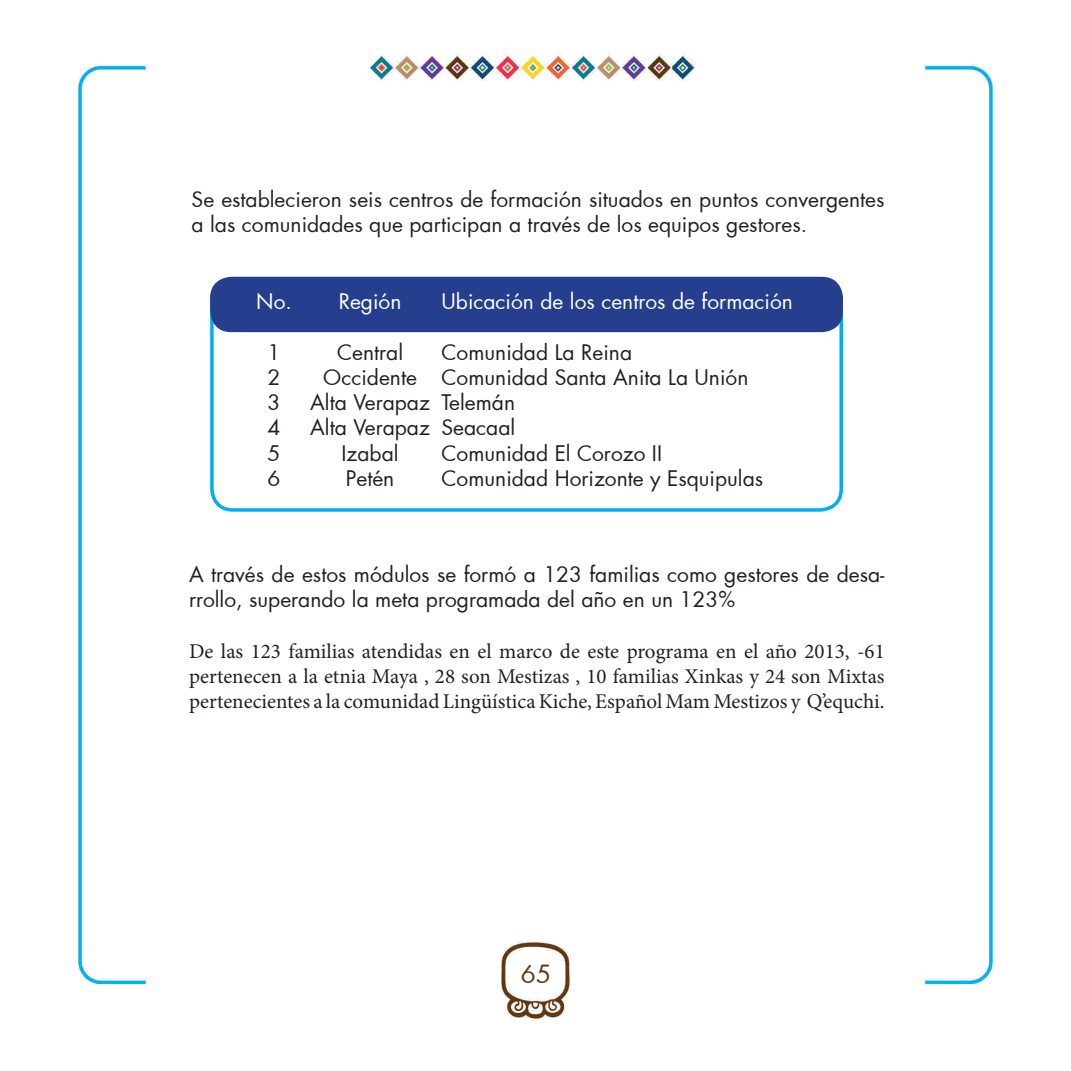
<style>
.page{position:relative;width:1071px;height:1071px;background:#fff}
.page>*{position:absolute;margin:0;border:0;box-sizing:border-box;transform-origin:0 0}
.t1{font:24.5px "Futura";color:#603814}
.t2{font:21px/25.2px "Futura";color:#231f20}
.t3{font:21px/25.2px "Minion Pro";color:#231f20;text-align:justify}
.t4{font:21px "Futura";color:#fff}
</style>
<div class="page">
<img style="left:77px;top:53px;width:918px;height:968px">
<div style="left:210px;top:277px;width:633px;height:235px;border:4px solid #00aeef;border-radius:21px"></div>
<div style="left:210px;top:277px;width:633px;height:55px;background:#253f8e;border-radius:21px"></div>
<p class="t2" style="left:192px;top:186px;width:694px">Se establecieron seis centros de formación situados en puntos convergentes a las comunidades que participan a través de los equipos gestores.</p>
<p class="t4" style="left:256px;top:287px;width:37px">No.</p>
<p class="t2" style="left:268px;top:339px;width:14px">1</p>
<p class="t2" style="left:268px;top:364px;width:14px">2</p>
<p class="t2" style="left:268px;top:390px;width:14px">3</p>
<p class="t2" style="left:268px;top:415px;width:14px">4</p>
<p class="t2" style="left:268px;top:440px;width:14px">5</p>
<p class="t2" style="left:268px;top:465px;width:14px">6</p>
<p class="t4" style="left:339px;top:287px;width:64px">Región</p>
<p class="t2" style="left:337px;top:339px;width:68px">Central</p>
<p class="t2" style="left:323px;top:364px;width:95px">Occidente</p>
<p class="t2" style="left:310px;top:390px;width:121px">Alta Verapaz</p>
<p class="t2" style="left:310px;top:415px;width:121px">Alta Verapaz</p>
<p class="t2" style="left:342px;top:440px;width:59px">Izabal</p>
<p class="t2" style="left:346px;top:465px;width:50px">Petén</p>
<p class="t4" style="left:442px;top:287px;width:353px">Ubicación de los centros de formación</p>
<p class="t2" style="left:442px;top:339px;width:192px">Comunidad La Reina</p>
<p class="t2" style="left:442px;top:364px;width:308px">Comunidad Santa Anita La Unión</p>
<p class="t2" style="left:442px;top:390px;width:75px">Telemán</p>
<p class="t2" style="left:442px;top:415px;width:75px">Seacaal</p>
<p class="t2" style="left:442px;top:440px;width:222px">Comunidad El Corozo II</p>
<p class="t2" style="left:442px;top:465px;width:323px">Comunidad Horizonte y Esquipulas</p>
<p class="t2" style="left:189px;top:561px;width:697px">A través de estos módulos se formó a 123 familias como gestores de desa&shy;rrollo, superando la meta programada del año en un 123%</p>
<p class="t3" style="left:189px;top:638px;width:697px">De las 123 familias atendidas en el marco de este programa en el año 2013, -61 pertenecen a la etnia Maya , 28 son Mestizas , 10 familias Xinkas y 24 son Mixtas pertenecientes a la comunidad Lingüística Kiche, Español Mam Mestizos y Q’equchi.</p>
<p class="t1" style="left:521px;top:957px;width:32px">65</p>
</div>
